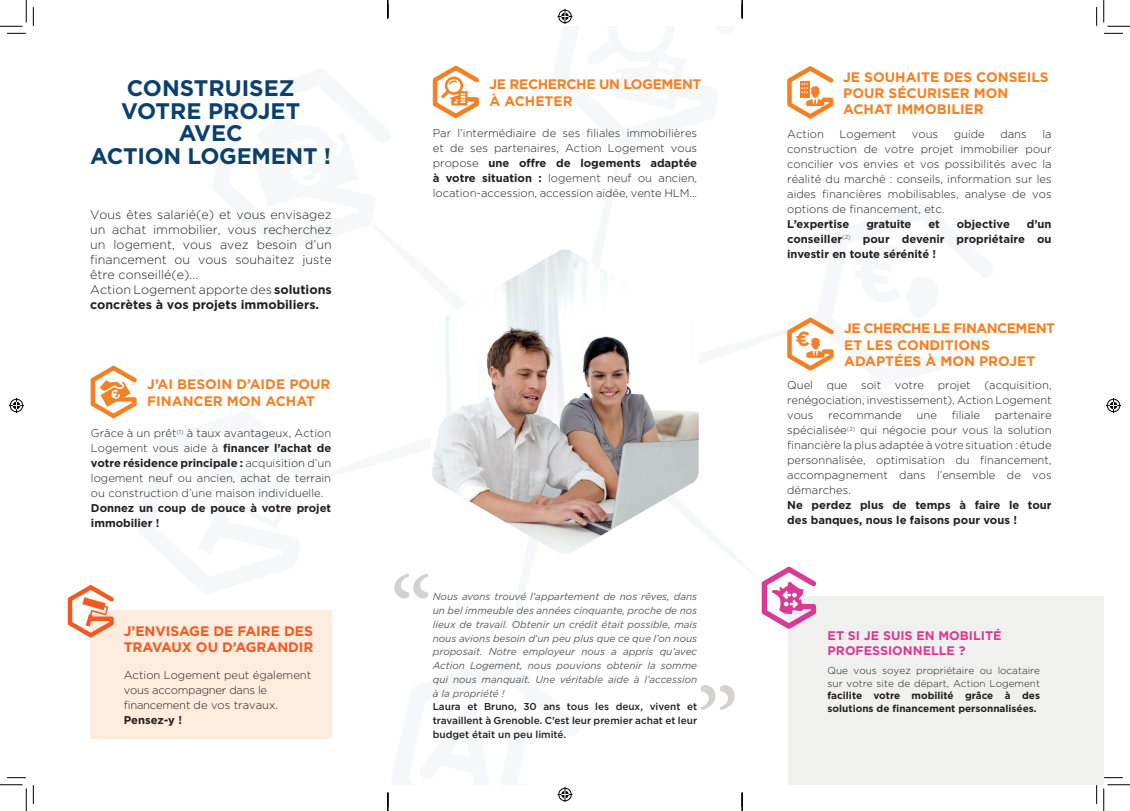
<style>
.page{position:relative;width:1130px;height:811px;background:#fff}
.page>*{position:absolute;margin:0;border:0;box-sizing:border-box;transform-origin:0 0}
.titre{font:700 22.5px/22.5px "Gotham";letter-spacing:-.01em;color:#0b406d;text-align:center}
.t1{font:700 20.5px "Gotham";color:#f58023}
.titre_paragraphe{font:700 13.75px/16.2px "Gotham";color:#f58023}
.titre_paragraphe-2{font:700 13.75px/16.2px "Gotham";color:#f15921}
.titre_paragraphe-3{font:700 13.75px/16.2px "Gotham";letter-spacing:-.025em;color:#f58023}
.texte_encart{font:300 12.5px/15px "Gotham";color:#231f20;text-align:justify}
.texte_encart-2{font:700 12.5px/15px "Gotham";color:#231f20}
.titre_paragraphe-4{font:700 12.5px/15px "Gotham";color:#da3996}
.texte_paragraphe{font:300 11.25px/15px "Gotham";color:#231f20;text-align:justify}
.texte_paragraphe-2{font:700 11.25px/15px "Gotham";color:#231f20}
.texte_encart-3{font:300 11.25px/15px "Gotham";color:#231f20}
.texte_encart-4{font:700 11.25px "Gotham";color:#231f20}
.temoignage{font:italic 10px/13.8px "Gotham";color:#57585a;text-align:justify}
.texte_encart-5{font:300 10px/12.5px "Gotham";color:#231f20;text-align:justify}
.temoignage-2{font:500 10px/13.8px "Gotham";color:#231f20;text-align:justify}
.s1{font-weight:300}
.s2{font-weight:700}
</style>
<div class="page">
<img style="left:432px;top:249px;width:267px;height:305px">
<svg style="left:394px;top:573px;width:34px;height:25px"></svg>
<svg style="left:700px;top:685px;width:35px;height:25px"></svg>
<div style="left:788px;top:596px;width:315px;height:189px;background:#f0f1ef"></div>
<svg style="left:761px;top:567px;width:55px;height:62px"></svg>
<svg style="left:433px;top:66px;width:46px;height:52px"></svg>
<svg style="left:787px;top:66px;width:46px;height:53px"></svg>
<div style="left:90px;top:610px;width:242px;height:128px;background:#feecdf"></div>
<svg style="left:68px;top:366px;width:69px;height:272px"></svg>
<svg style="left:7px;top:33px;width:19px;height:1px"></svg>
<svg style="left:1104px;top:33px;width:19px;height:1px"></svg>
<svg style="left:7px;top:777px;width:19px;height:1px"></svg>
<svg style="left:1104px;top:777px;width:19px;height:1px"></svg>
<svg style="left:33px;top:7px;width:1px;height:19px"></svg>
<svg style="left:33px;top:785px;width:1px;height:19px"></svg>
<svg style="left:1096px;top:7px;width:1px;height:19px"></svg>
<svg style="left:1096px;top:785px;width:1px;height:19px"></svg>
<svg style="left:0;top:0;width:27px;height:27px"></svg>
<svg style="left:0;top:784px;width:27px;height:27px"></svg>
<svg style="left:1103px;top:0;width:27px;height:27px"></svg>
<svg style="left:1103px;top:784px;width:27px;height:27px"></svg>
<svg style="left:557px;top:9px;width:16px;height:15px"></svg>
<svg style="left:557px;top:787px;width:15px;height:15px"></svg>
<svg style="left:9px;top:398px;width:15px;height:15px"></svg>
<svg style="left:1106px;top:398px;width:15px;height:15px"></svg>
<svg style="left:387px;top:0;width:1px;height:18px"></svg>
<svg style="left:387px;top:792px;width:1px;height:19px"></svg>
<svg style="left:741px;top:0;width:2px;height:18px"></svg>
<svg style="left:741px;top:792px;width:2px;height:19px"></svg>
<svg style="left:787px;top:317px;width:47px;height:54px"></svg>
<p class="titre" style="left:90px;top:77px;width:242px">CONSTRUISEZ<br>VOTRE PROJET<br>AVEC<br>ACTION LOGEMENT !</p>
<p class="texte_encart" style="left:90px;top:206px;width:243px">Vous êtes salarié(e) et vous envisagez un achat immobilier, vous recherchez un logement, vous avez besoin d’un financement ou vous souhaitez juste être conseillé(e)...</p>
<p class="texte_encart-2" style="left:90px;top:282px;width:243px"><span class="s1">Action Logement apporte des</span> solutions concrètes à vos projets immobiliers.</p>
<p class="titre_paragraphe" style="left:147px;top:376px;width:185px">J’AI BESOIN D’AIDE POUR<br>FINANCER MON ACHAT</p>
<p class="texte_paragraphe" style="left:91px;top:425px;width:242px">Grâce à un prêt<sup>(1)</sup> à taux avantageux, Action Logement vous aide à <span class="s2">financer l’achat de votre résidence principale :</span> acquisition d’un logement neuf ou ancien, achat de terrain ou construction d’une maison individuelle.</p>
<p class="texte_paragraphe-2" style="left:91px;top:500px;width:242px">Donnez un coup de pouce à votre projet immobilier !</p>
<p class="titre_paragraphe-2" style="left:124px;top:623px;width:191px">J’ENVISAGE DE FAIRE DES<br>TRAVAUX OU D’AGRANDIR</p>
<p class="texte_encart-3" style="left:124px;top:668px;width:189px">Action Logement peut également vous accompagner dans le financement de vos travaux.</p>
<p class="texte_encart-4" style="left:124px;top:713px;width:60px">Pensez-y !</p>
<p class="titre_paragraphe-3" style="left:489px;top:76px;width:213px">JE RECHERCHE UN LOGEMENT<br>À ACHETER</p>
<p class="texte_paragraphe" style="left:433px;top:125px;width:266px">Par l’intermédiaire de ses filiales immobilières et de ses partenaires, Action Logement vous propose <span class="s2">une offre de logements adaptée à votre situation :</span> logement neuf ou ancien, location-accession, accession aidée, vente HLM...</p>
<p class="temoignage" style="left:433px;top:590px;width:266px">Nous avons trouvé l’appartement de nos rêves, dans un bel immeuble des années cinquante, proche de nos lieux de travail. Obtenir un crédit était possible, mais nous avions besoin d’un peu plus que ce que l’on nous proposait. Notre employeur nous a appris qu’avec Action Logement, nous pouvions obtenir la somme qui nous manquait. Une véritable aide à l’accession à la propriété !</p>
<p class="temoignage-2" style="left:433px;top:700px;width:266px">Laura et Bruno, 30 ans tous les deux, vivent et travaillent à Grenoble. C’est leur premier achat et leur budget était un peu limité.</p>
<p class="titre_paragraphe" style="left:843px;top:69px;width:207px">JE SOUHAITE DES CONSEILS<br>POUR SÉCURISER MON<br>ACHAT IMMOBILIER</p>
<p class="texte_paragraphe" style="left:787px;top:126px;width:38px">Action</p>
<p class="texte_paragraphe" style="left:839px;top:126px;width:58px">Logement</p>
<p class="texte_paragraphe" style="left:912px;top:126px;width:28px">vous</p>
<p class="texte_paragraphe" style="left:953px;top:126px;width:33px">guide</p>
<p class="texte_paragraphe" style="left:1000px;top:126px;width:28px">dans</p>
<p class="texte_paragraphe" style="left:787px;top:126px;width:266px;text-indent:255px">la construction de votre projet immobilier pour concilier vos envies et vos possibilités avec la réalité du marché : conseils, information sur les aides financières mobilisables, analyse de vos options de financement, etc.</p>
<p class="texte_paragraphe-2" style="left:787px;top:216px;width:64px">L’expertise</p>
<p class="texte_paragraphe-2" style="left:866px;top:216px;width:47px">gratuite</p>
<p class="texte_paragraphe-2" style="left:928px;top:216px;width:13px">et</p>
<p class="texte_paragraphe-2" style="left:956px;top:216px;width:55px">objective</p>
<p class="texte_paragraphe-2" style="left:787px;top:216px;width:266px;text-align:justify;text-indent:239px">d’un conseiller<sup>(2)</sup> pour devenir propriétaire ou investir en toute sérénité !</p>
<p class="titre_paragraphe" style="left:844px;top:320px;width:212px">JE CHERCHE LE FINANCEMENT<br>ET LES CONDITIONS<br>ADAPTÉES À MON PROJET</p>
<h2 class="t1" style="left:795px;top:325px;width:16px">€</h2>
<p class="texte_paragraphe" style="left:787px;top:378px;width:266px">Quel que soit votre projet (acquisition, renégociation, investissement), Action Logement vous</p>
<p class="texte_paragraphe" style="left:828px;top:408px;width:75px">recommande</p>
<p class="texte_paragraphe" style="left:916px;top:408px;width:22px">une</p>
<p class="texte_paragraphe" style="left:952px;top:408px;width:30px">filiale</p>
<p class="texte_paragraphe" style="left:787px;top:408px;width:266px;text-indent:208px">partenaire spécialisée<sup>(2)</sup> qui négocie pour vous la solution financière la plus adaptée à votre situation : étude personnalisée, optimisation du financement, accompagnement dans l’ensemble de vos démarches.</p>
<p class="texte_paragraphe-2" style="left:787px;top:498px;width:266px">Ne perdez plus de temps à faire le tour des banques, nous le faisons pour vous !</p>
<p class="titre_paragraphe-4" style="left:827px;top:628px;width:175px">ET SI JE SUIS EN MOBILITÉ<br>PROFESSIONNELLE ?</p>
<p class="texte_encart-5" style="left:827px;top:664px;width:214px">Que vous soyez propriétaire ou locataire sur votre site de départ, Action Logement <span class="s2">facilite votre mobilité grâce à des solutions de financement personnalisées.</span></p>
</div>
